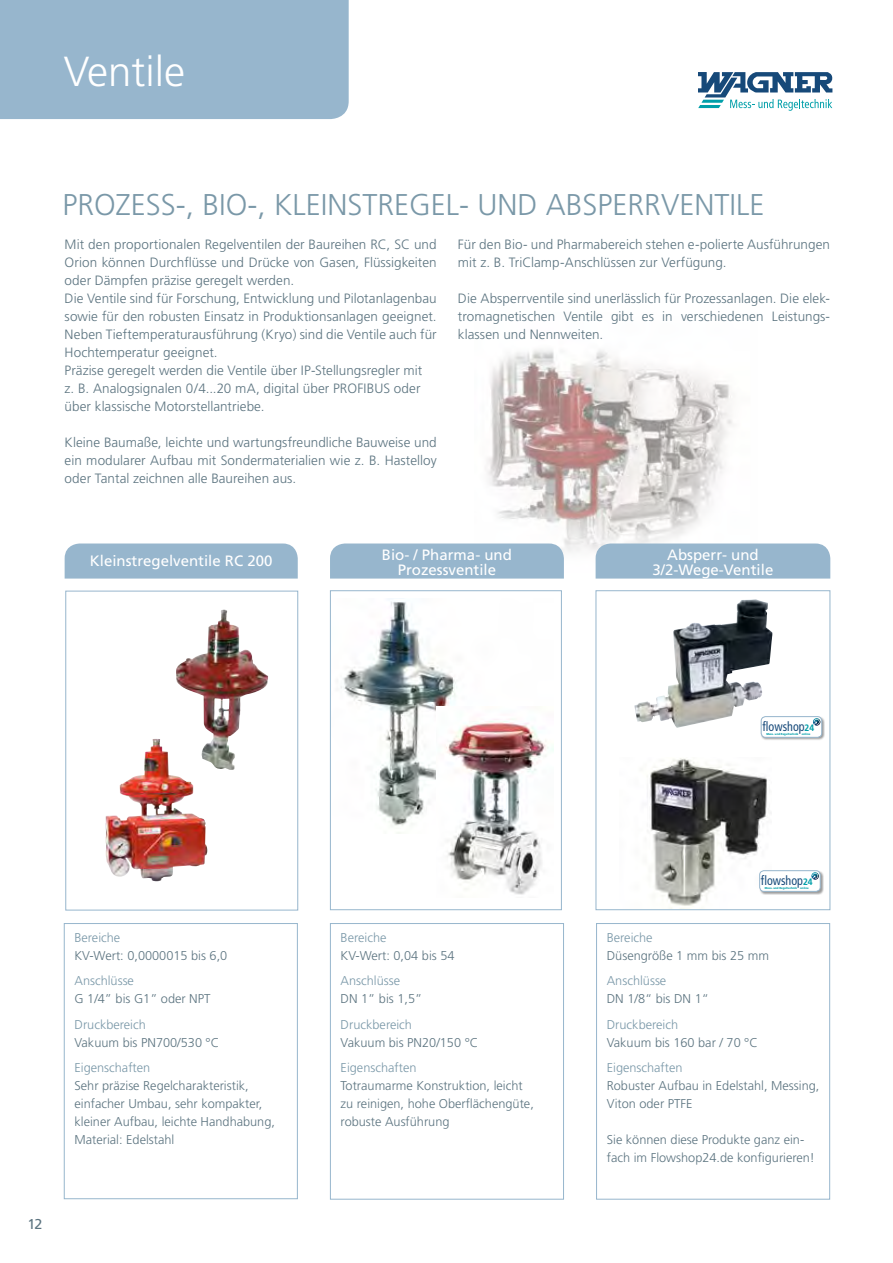
<style>
.page{position:relative;width:893px;height:1263px;background:#fff}
.page>*{position:absolute;margin:0;border:0;box-sizing:border-box;transform-origin:0 0}
.t1{font:300 42px "Frutiger";color:#fff}
.t2{font:300 30px "Frutiger";color:#7a98a8}
.t3{font:15px/15px "Frutiger";color:#fff;text-align:center}
.t4{font:14.25px "Frutiger";color:#5c7480}
.t5{font:300 13.5px/18px "Frutiger";letter-spacing:.005em;color:#5c7480}
.t6{font:condensed 13.05px "Frutiger";color:#164979;scale:.93 1}
.t7{font:300 12.75px/18px "Frutiger";color:#5c7480}
.t8{font:300 12.75px "Frutiger";color:#7a98a8}
.t9{font:900 2.85px "Frutiger";color:#009fa9;scale:.93 1}
.s1{font-weight:700;font-stretch:normal;font-size:9.3px;color:#009fa9}
</style>
<div class="page">
<img style="left:176px;top:610px;width:92px;height:160px">
<div style="left:65px;top:591px;width:233px;height:319px;border:1px solid #97b6cd"></div>
<img style="left:487px;top:350px;width:246px;height:223px">
<div style="left:0;top:0;width:349px;height:119px;background:#97b6cd"></div>
<div style="left:65px;top:543px;width:233px;height:36px;background:#97b6cd"></div>
<div style="left:330px;top:543px;width:234px;height:36px;background:#97b6cd"></div>
<div style="left:596px;top:543px;width:234px;height:36px;background:#97b6cd"></div>
<img style="left:341px;top:601px;width:115px;height:232px">
<div style="left:330px;top:590px;width:232px;height:320px;border:1px solid #97b6cd"></div>
<img style="left:634px;top:599px;width:139px;height:129px">
<div style="left:596px;top:590px;width:234px;height:320px;border:1px solid #97b6cd"></div>
<img style="left:437px;top:706px;width:116px;height:189px">
<img style="left:647px;top:758px;width:124px;height:148px">
<div style="left:64px;top:923px;width:234px;height:276px;border:1px solid #97b6cd"></div>
<div style="left:330px;top:923px;width:234px;height:276px;border:1px solid #97b6cd"></div>
<div style="left:596px;top:923px;width:234px;height:276px;border:1px solid #97b6cd"></div>
<div style="left:760px;top:716px;width:65px;height:25px;background:#000;opacity:.4"></div>
<div style="left:761px;top:717px;width:61px;height:20px;background:#fff;border-radius:4px"></div>
<div style="left:761px;top:716px;width:61px;height:21px;border:1px solid #97b6cd;border-radius:4px"></div>
<svg style="left:813px;top:718px;width:7px;height:8px"></svg>
<div style="left:759px;top:870px;width:65px;height:25px;background:#000;opacity:.4"></div>
<div style="left:760px;top:871px;width:60px;height:20px;background:#fff;border-radius:4px"></div>
<div style="left:759px;top:870px;width:61px;height:21px;border:1px solid #97b6cd;border-radius:4px"></div>
<svg style="left:811px;top:872px;width:8px;height:8px"></svg>
<img style="left:105px;top:739px;width:48px;height:138px">
<svg style="left:698px;top:72px;width:134px;height:39px"></svg>
<h1 class="t1" style="left:64px;top:48px;width:123px">Ventile</h1>
<h2 class="t2" style="left:63px;top:188px;width:703px">PROZESS-, BIO-, KLEINSTREGEL- UND ABSPERRVENTILE</h2>
<p class="t5" style="left:65px;top:236px;width:374px">Mit den proportionalen Regelventilen der Baureihen RC, SC und Orion können Durchflüsse und Drücke von Gasen, Flüssigkeiten oder Dämpfen präzise geregelt werden.<br>Die Ventile sind für Forschung, Entwicklung und Pilotanlagenbau sowie für den robusten Einsatz in Produktionsanlagen geeignet.<br>Neben Tieftemperaturausführung (Kryo) sind die Ventile auch für Hochtemperatur geeignet.<br>Präzise geregelt werden die Ventile über IP-Stellungsregler mit<br>z. B. Analogsignalen 0/4...20 mA, digital über PROFIBUS oder über klassische Motorstellantriebe.</p>
<p class="t5" style="left:65px;top:434px;width:374px;text-align:justify">Kleine Baumaße, leichte und wartungsfreundliche Bauweise und ein modularer Aufbau mit Sondermaterialien wie z. B. Hastelloy oder Tantal zeichnen alle Baureihen aus.</p>
<p class="t5" style="left:458px;top:236px;width:374px">Für den Bio- und Pharmabereich stehen e-polierte Ausführungen mit z. B. TriClamp-Anschlüssen zur Verfügung.</p>
<p class="t5" style="left:458px;top:290px;width:374px;text-align:justify">Die Absperrventile sind unerlässlich für Prozessanlagen. Die elek&shy;tromagnetischen Ventile gibt es in verschiedenen Leistungs&shy;klassen und Nennweiten.</p>
<p class="t3" style="left:90px;top:553px;width:184px">Kleinstregelventile RC 200</p>
<p class="t3" style="left:382px;top:547px;width:132px">Bio- / Pharma- und<br>Prozessventile</p>
<p class="t3" style="left:653px;top:547px;width:122px">Absperr- und<br>3/2-Wege-Ventile</p>
<p class="t4" style="left:27px;top:1215px;width:17px">12</p>
<p class="t8" style="left:75px;top:930px;width:47px">Bereiche</p>
<p class="t7" style="left:75px;top:946px;width:154px">KV-Wert: 0,0000015 bis 6,0</p>
<p class="t8" style="left:75px;top:974px;width:61px">Anschlüsse</p>
<p class="t7" style="left:75px;top:990px;width:138px">G 1/4” bis G1” oder NPT</p>
<p class="t8" style="left:75px;top:1017px;width:73px">Druckbereich</p>
<p class="t7" style="left:75px;top:1033px;width:146px">Vakuum bis PN700/530 °C</p>
<p class="t8" style="left:75px;top:1061px;width:77px">Eigenschaften</p>
<p class="t7" style="left:75px;top:1077px;width:202px">Sehr präzise Regelcharakteristik, einfacher Umbau, sehr kompakter, kleiner Aufbau, leichte Handhabung,<br>Material: Edelstahl</p>
<p class="t8" style="left:341px;top:930px;width:47px">Bereiche</p>
<p class="t7" style="left:341px;top:946px;width:115px">KV-Wert: 0,04 bis 54</p>
<p class="t8" style="left:341px;top:974px;width:61px">Anschlüsse</p>
<p class="t7" style="left:341px;top:990px;width:83px">DN 1” bis 1,5”</p>
<p class="t8" style="left:341px;top:1017px;width:73px">Druckbereich</p>
<p class="t7" style="left:341px;top:1033px;width:139px">Vakuum bis PN20/150 °C</p>
<p class="t8" style="left:341px;top:1061px;width:77px">Eigenschaften</p>
<p class="t7" style="left:341px;top:1077px;width:195px">Totraumarme Konstruktion, leicht zu reinigen, hohe Oberflächengüte, robuste Ausführung</p>
<p class="t6" style="left:762px;top:719px;width:57px">flowshop<span class="s1">24</span></p>
<p class="t9" style="left:766px;top:732px;width:49px">Mess- und Regeltechnik online</p>
<p class="t6" style="left:761px;top:873px;width:57px">flowshop<span class="s1">24</span></p>
<p class="t9" style="left:765px;top:886px;width:49px">Mess- und Regeltechnik online</p>
<p class="t8" style="left:607px;top:930px;width:47px">Bereiche</p>
<p class="t7" style="left:607px;top:946px;width:164px">Düsengröße 1 mm bis 25 mm</p>
<p class="t8" style="left:607px;top:974px;width:61px">Anschlüsse</p>
<p class="t7" style="left:607px;top:990px;width:104px">DN 1/8“ bis DN 1“</p>
<p class="t8" style="left:607px;top:1017px;width:73px">Druckbereich</p>
<p class="t7" style="left:607px;top:1033px;width:153px">Vakuum bis 160 bar / 70 °C</p>
<p class="t8" style="left:607px;top:1061px;width:77px">Eigenschaften</p>
<p class="t7" style="left:607px;top:1077px;width:214px">Robuster Aufbau in Edelstahl, Messing,<br>Viton oder PTFE</p>
<p class="t7" style="left:607px;top:1131px;width:210px">Sie können diese Produkte ganz ein&shy;fach im Flowshop24.de konfigurieren!</p>
</div>
